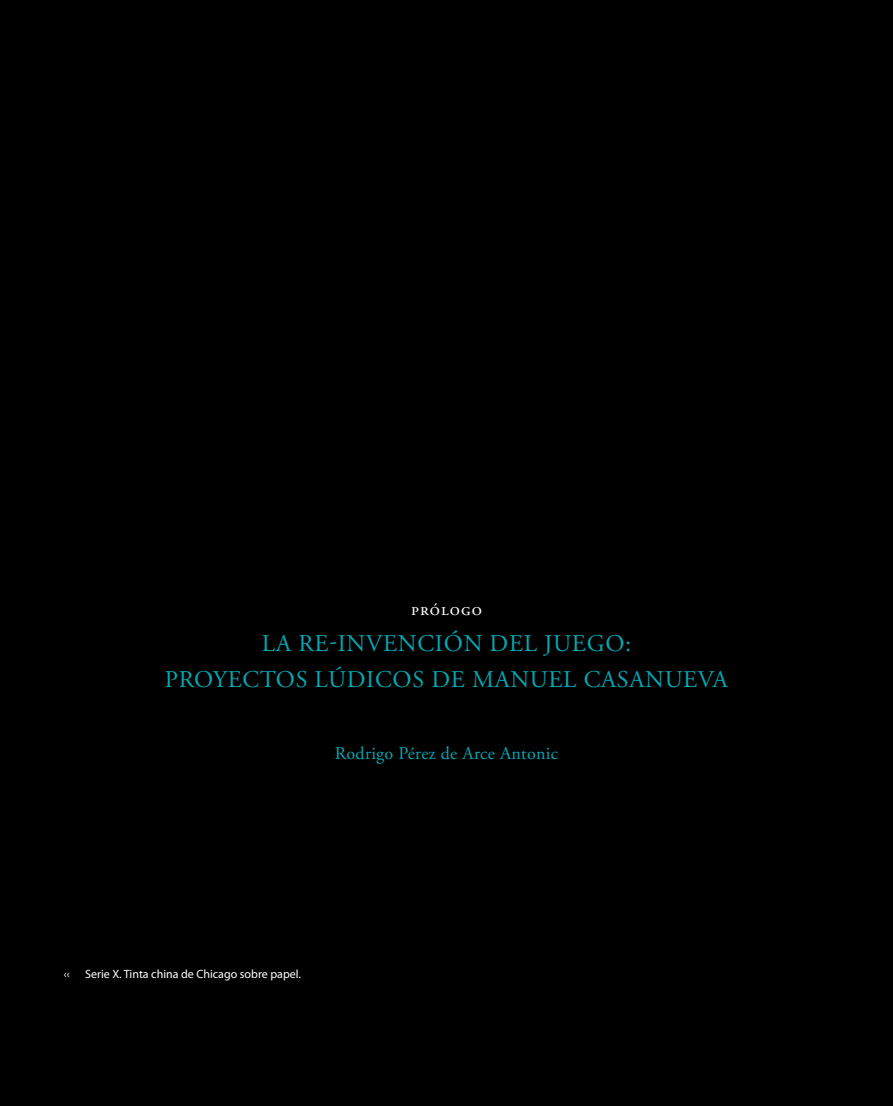
<style>
.page{position:relative;width:893px;height:1106px;background:#000}
.page>*{position:absolute;margin:0;border:0;box-sizing:border-box;transform-origin:0 0}
.t1{font:24px/36px "Adobe Garamond Pro";letter-spacing:.195em;color:#00aab5;text-align:center}
.t2{font:18px "Adobe Garamond Pro";letter-spacing:.015em;color:#00aab5}
.t3{font:18px "Adobe Garamond Pro";letter-spacing:.06em;color:#fff}
.t4{font:12px "Myriad Pro";color:#fff}
</style>
<div class="page">
<p class="t3" style="left:411px;top:598px;width:72px">PRÓLOGO</p>
<p class="t1" style="left:165px;top:626px;width:561px">LA RE-INVENCIÓN DEL JUEGO:<br>PROYECTOS LÚDICOS DE MANUEL CASANUEVA</p>
<p class="t2" style="left:335px;top:742px;width:225px">RODRIGO PÉREZ DE ARCE ANTONIC</p>
<p class="t4" style="left:64px;top:966px;width:8px">‹‹</p>
<p class="t4" style="left:85px;top:966px;width:218px">Serie X. Tinta china de Chicago sobre papel.</p>
</div>
